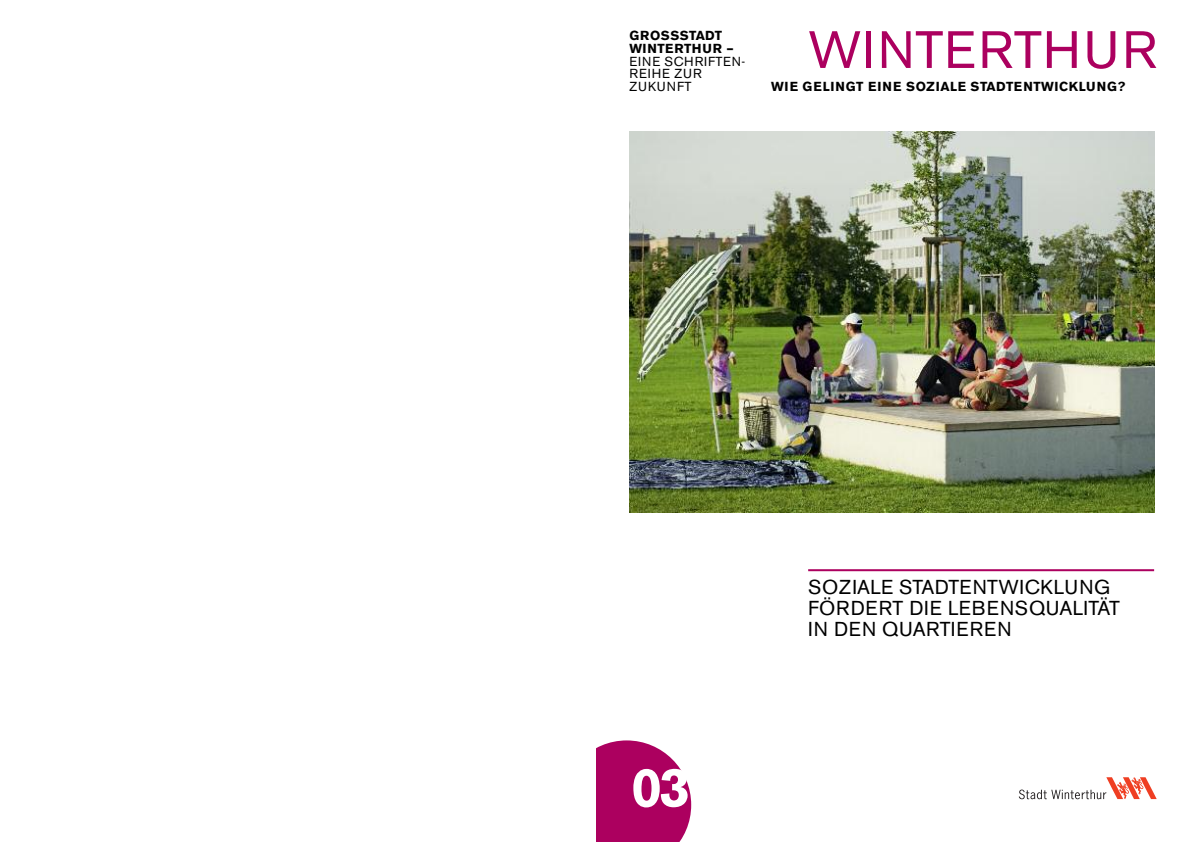
<style>
.page{position:relative;width:1191px;height:842px;background:#fff}
.page>*{position:absolute;margin:0;border:0;box-sizing:border-box;transform-origin:0 0}
.t1{font:700 54.8px "Akzidenz Grotesk BE";color:#fff}
.t2{font:52px "Akzidenz Grotesk BE";letter-spacing:.035em;color:#ac005f}
.t3{font:20px/21px "Akzidenz Grotesk BE";letter-spacing:.035em;color:#000}
.t4{font:700 13px/12.6px "Akzidenz Grotesk BE";letter-spacing:.04em;color:#000}
.t5{font:13px/12.6px "Akzidenz Grotesk BE";letter-spacing:.07em;color:#000}
</style>
<div class="page">
<img style="left:629px;top:132px;width:525px;height:380px">
<hr style="left:808px;top:569px;width:346px;height:2px;background:#ac005f">
<svg style="left:1018px;top:777px;width:138px;height:22px"></svg>
<svg style="left:596px;top:740px;width:95px;height:102px;background:#b51d71"></svg>
<p class="t4" style="left:629px;top:30px;width:106px">GROSSSTADT<br>WINTERTHUR –</p>
<p class="t5" style="left:629px;top:56px;width:117px">EINE SCHRIFTEN-<br>REIHE ZUR<br>ZUKUNFT</p>
<h2 class="t2" style="left:808px;top:31px;width:350px">WINTERTHUR</h2>
<p class="t4" style="left:771px;top:81px;width:355px">WIE GELINGT EINE SOZIALE STADTENTWICKLUNG?</p>
<h1 class="t1" style="left:631px;top:766px;width:60px">03</h1>
<p class="t3" style="left:808px;top:578px;width:313px">SOZIALE STADTENTWICKLUNG<br>FÖRDERT DIE LEBENSQUALITÄT<br>IN DEN QUARTIEREN</p>
</div>
